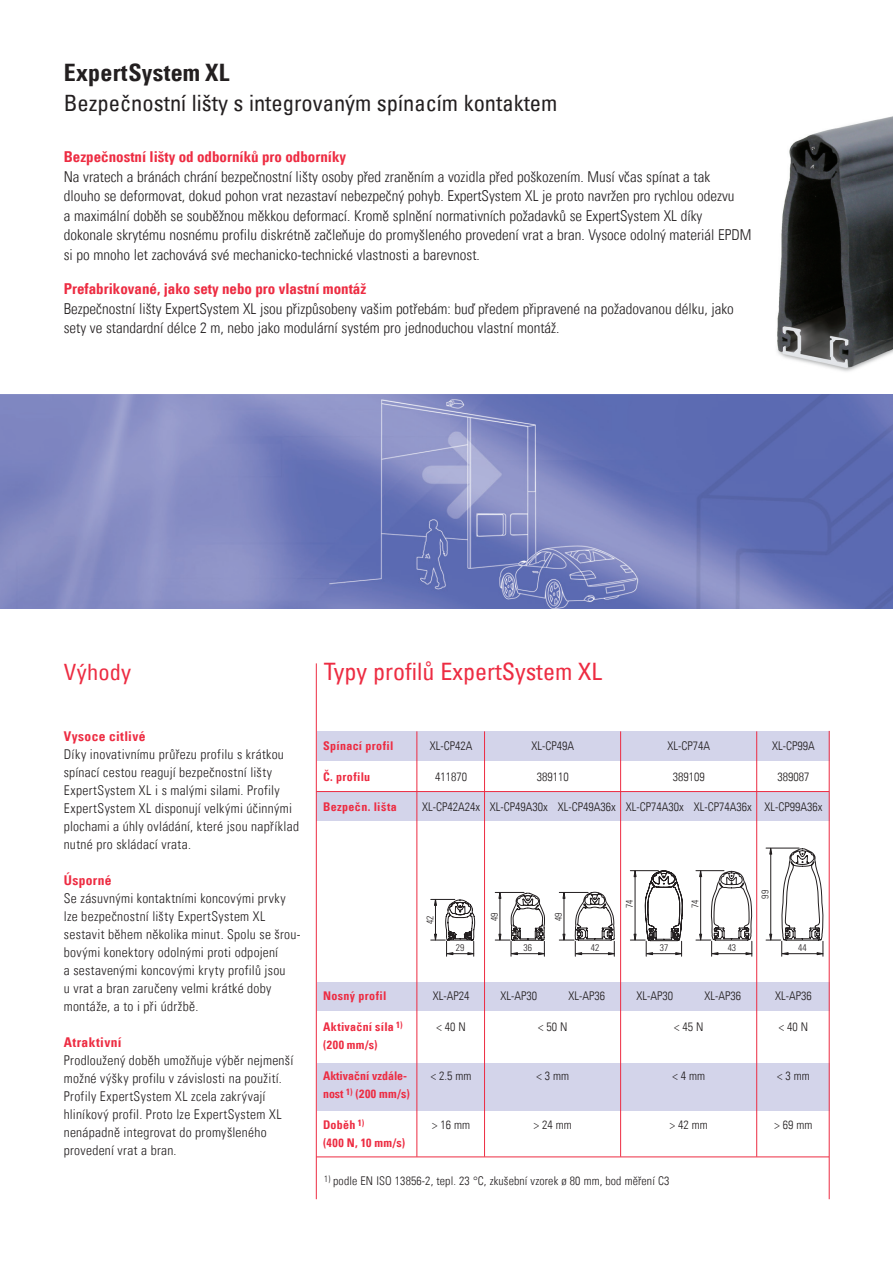
<style>
.page{position:relative;width:893px;height:1263px;background:#fff}
.page>*{position:absolute;margin:0;border:0;box-sizing:border-box;transform-origin:0 0}
.t1{font:condensed 24px "Univers Com 57";color:#ed2c42}
.t2{font:24px "Univers Com 67 Bold Cond";letter-spacing:.01em;color:#231f20}
.t3{font:condensed 22.5px "Univers Com 57";color:#231f20}
.t4{font:condensed 22.5px "Univers Com 57";letter-spacing:.015em;color:#ed2c42}
.t5{font:15px/19.5px "Univers Com 47 Light Cond";color:#231f20}
.t6{font:15px "Univers Com 67 Bold Cond";color:#ed2c42}
.t7{font:13.5px/18px "Univers Com 47 Light Cond";letter-spacing:.025em;color:#231f20}
.t8{font:13.5px "Univers Com 67 Bold Cond";letter-spacing:.03em;color:#ed2c42}
.t9{font:12px "Univers Com 47 Light Cond";color:#231f20}
.t10{font:12px/18px "Univers Com 67 Bold Cond";letter-spacing:.025em;color:#ed2c42}
.t11{font:12px/18px "Univers Com 67 Bold Cond";color:#ed2c42}
.t12{font:300 condensed 9.6px "Univers";color:#231f20}
</style>
<div class="page">
<img style="left:0;top:394px;width:893px;height:215px">
<div style="left:317px;top:731px;width:512px;height:30px;background:#d3d4ea"></div>
<div style="left:317px;top:1063px;width:512px;height:47px;background:#d3d4ea"></div>
<div style="left:317px;top:982px;width:512px;height:29px;background:#d3d4ea"></div>
<div style="left:316px;top:791px;width:513px;height:30px;background:#d3d4ea"></div>
<hr style="left:417px;top:731px;width:1px;height:426px;background:#ed2c42">
<hr style="left:620px;top:731px;width:1px;height:426px;background:#ed2c42">
<hr style="left:484px;top:731px;width:1px;height:426px;background:#ed2c42">
<hr style="left:756px;top:731px;width:1px;height:426px;background:#ed2c42">
<hr style="left:829px;top:731px;width:1px;height:468px;background:#ed2c42">
<hr style="left:316px;top:791px;width:513px;height:1px;background:#ed2c42">
<hr style="left:316px;top:1157px;width:513px;height:1px;background:#ed2c42">
<img style="left:710px;top:116px;width:183px;height:382px">
<hr style="left:316px;top:663px;width:1px;height:536px;background:#ed2c42">
<svg style="left:495px;top:846px;width:329px;height:110px"></svg>
<svg style="left:431px;top:898px;width:45px;height:58px"></svg>
<h1 class="t2" style="left:64px;top:58px;width:167px">ExpertSystem XL</h1>
<h2 class="t3" style="left:64px;top:89px;width:495px">Bezpečnostní lišty s integrovaným spínacím kontaktem</h2>
<p class="t6" style="left:64px;top:148px;width:284px">Bezpečnostní lišty od odborníků pro odborníky</p>
<p class="t5" style="left:64px;top:167px;width:689px">Na vratech a bránách chrání bezpečnostní lišty osoby před zraněním a vozidla před poškozením. Musí včas spínat a tak<br>dlouho se deformovat, dokud pohon vrat nezastaví nebezpečný pohyb. ExpertSystem XL je proto navržen pro rychlou odezvu<br>a maximální doběh se souběžnou měkkou deformací. Kromě splnění normativních požadavků se ExpertSystem XL díky dokonale skrytému nosnému profilu diskrétně začleňuje do promyšleného provedení vrat a bran. Vysoce odolný materiál EPDM si po mnoho let zachovává své mechanicko-technické vlastnosti a barevnost.</p>
<p class="t6" style="left:64px;top:280px;width:304px">Prefabrikované, jako sety nebo pro vlastní montáž</p>
<p class="t5" style="left:64px;top:299px;width:672px">Bezpečnostní lišty ExpertSystem XL jsou přizpůsobeny vašim potřebám: buď předem připravené na požadovanou délku, jako sety ve standardní délce 2 m, nebo jako modulární systém pro jednoduchou vlastní montáž.</p>
<h2 class="t4" style="left:64px;top:657px;width:69px">Výhody</h2>
<p class="t8" style="left:64px;top:728px;width:83px">Vysoce citlivé</p>
<p class="t7" style="left:64px;top:745px;width:237px">Díky inovativnímu průřezu profilu s krátkou spínací cestou reagují bezpečnostní lišty ExpertSystem XL i s malými silami. Profily ExpertSystem XL disponují velkými účinnými plochami a úhly ovládání, které jsou například nutné pro skládací vrata.</p>
<p class="t8" style="left:64px;top:872px;width:49px">Úsporné</p>
<p class="t7" style="left:64px;top:889px;width:238px">Se zásuvnými kontaktními koncovými prvky lze bezpečnostní lišty ExpertSystem XL sestavit během několika minut. Spolu se šrou&shy;bovými konektory odolnými proti odpojení<br>a sestavenými koncovými kryty profilů jsou<br>u vrat a bran zaručeny velmi krátké doby montáže, a to i při údržbě.</p>
<p class="t8" style="left:64px;top:1034px;width:59px">Atraktivní</p>
<p class="t7" style="left:64px;top:1051px;width:231px">Prodloužený doběh umožňuje výběr nejmenší možné výšky profilu v závislosti na použití.<br>Profily ExpertSystem XL zcela zakrývají hliníkový profil. Proto lze ExpertSystem XL nenápadně integrovat do promyšleného provedení vrat a bran.</p>
<h1 class="t1" style="left:324px;top:657px;width:280px">Typy profilů ExpertSystem XL</h1>
<p class="t10" style="left:323px;top:736px;width:72px">Spínací profil</p>
<p class="t10" style="left:323px;top:767px;width:49px">Č. profilu</p>
<p class="t10" style="left:323px;top:798px;width:75px">Bezpečn. lišta</p>
<p class="t9" style="left:430px;top:738px;width:44px">XL-CP42A</p>
<p class="t9" style="left:435px;top:769px;width:33px">411870</p>
<p class="t9" style="left:422px;top:800px;width:59px">XL-CP42A24x</p>
<p class="t9" style="left:531px;top:738px;width:44px">XL-CP49A</p>
<p class="t9" style="left:537px;top:769px;width:33px">389110</p>
<p class="t9" style="left:490px;top:800px;width:128px">XL-CP49A30x XL-CP49A36x</p>
<p class="t9" style="left:667px;top:738px;width:44px">XL-CP74A</p>
<p class="t9" style="left:673px;top:769px;width:33px">389109</p>
<p class="t9" style="left:626px;top:800px;width:128px">XL-CP74A30x XL-CP74A36x</p>
<p class="t9" style="left:772px;top:738px;width:44px">XL-CP99A</p>
<p class="t9" style="left:778px;top:769px;width:33px">389087</p>
<p class="t9" style="left:765px;top:800px;width:59px">XL-CP99A36x</p>
<p class="t12" style="left:424px;top:924px;width:10px;rotate:-90deg">42</p>
<p class="t12" style="left:489px;top:921px;width:10px;rotate:-90deg">49</p>
<p class="t12" style="left:553px;top:921px;width:10px;rotate:-90deg">49</p>
<p class="t12" style="left:624px;top:908px;width:10px;rotate:-90deg">74</p>
<p class="t12" style="left:689px;top:908px;width:10px;rotate:-90deg">74</p>
<p class="t12" style="left:759px;top:898px;width:10px;rotate:-90deg">99</p>
<p class="t12" style="left:456px;top:941px;width:10px">29</p>
<p class="t12" style="left:523px;top:941px;width:10px">36</p>
<p class="t12" style="left:591px;top:941px;width:10px">42</p>
<p class="t12" style="left:660px;top:941px;width:10px">37</p>
<p class="t12" style="left:728px;top:941px;width:10px">43</p>
<p class="t12" style="left:798px;top:941px;width:10px">44</p>
<p class="t10" style="left:323px;top:987px;width:65px">Nosný profil</p>
<p class="t10" style="left:323px;top:1018px;width:81px">Aktivační síla <sup>1) </sup>(200 mm/s)</p>
<p class="t11" style="left:323px;top:1066px;width:88px">Aktivační vzdále&shy;nost <sup>1)</sup> (200 mm/s)</p>
<p class="t10" style="left:323px;top:1115px;width:83px">Doběh <sup>1)<br></sup>(400 N, 10 mm/s)</p>
<p class="t9" style="left:324px;top:1173px;width:347px"><sup>1)</sup> podle EN ISO 13856-2, tepl. 23 °C, zkušební vzorek ø 80 mm, bod měření C3</p>
<p class="t9" style="left:636px;top:989px;width:38px">XL-AP30</p>
<p class="t9" style="left:705px;top:989px;width:38px">XL-AP36</p>
<p class="t9" style="left:674px;top:1020px;width:31px">&lt; 45 N</p>
<p class="t9" style="left:500px;top:989px;width:38px">XL-AP30</p>
<p class="t9" style="left:568px;top:989px;width:38px">XL-AP36</p>
<p class="t9" style="left:538px;top:1020px;width:31px">&lt; 50 N</p>
<p class="t9" style="left:536px;top:1068px;width:34px">&lt; 3 mm</p>
<p class="t9" style="left:534px;top:1117px;width:39px">&gt; 24 mm</p>
<p class="t9" style="left:433px;top:989px;width:38px">XL-AP24</p>
<p class="t9" style="left:437px;top:1020px;width:31px">&lt; 40 N</p>
<p class="t9" style="left:431px;top:1068px;width:42px">&lt; 2.5 mm</p>
<p class="t9" style="left:432px;top:1117px;width:39px">&gt; 16 mm</p>
<p class="t9" style="left:673px;top:1068px;width:34px">&lt; 4 mm</p>
<p class="t9" style="left:670px;top:1117px;width:39px">&gt; 42 mm</p>
<p class="t9" style="left:775px;top:989px;width:38px">XL-AP36</p>
<p class="t9" style="left:779px;top:1020px;width:31px">&lt; 40 N</p>
<p class="t9" style="left:777px;top:1068px;width:34px">&lt; 3 mm</p>
<p class="t9" style="left:775px;top:1117px;width:39px">&gt; 69 mm</p>
</div>
